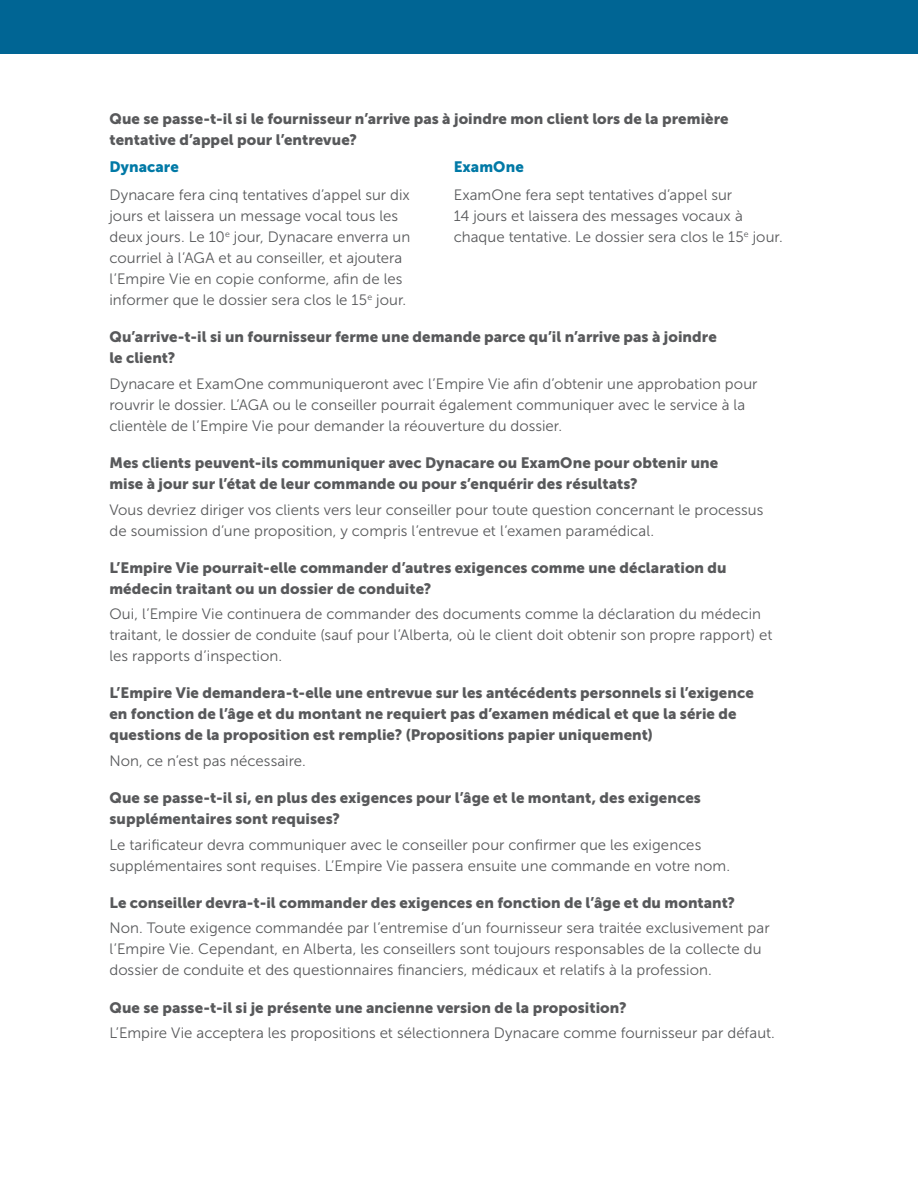
<style>
.page{position:relative;width:918px;height:1188px;background:#fff}
.page>*{position:absolute;margin:0;border:0;box-sizing:border-box;transform-origin:0 0}
.Body_copy{font:15px/21px "Museo Sans 300";letter-spacing:.005em;color:#58595b}
.Heading_3{font:15px/21px "Museo Sans 900";letter-spacing:.005em;color:#58595b}
.Body_copy-2{font:15px "Museo Sans 900";letter-spacing:.005em;color:#0079a6}
</style>
<div class="page">
<div style="left:0;top:0;width:918px;height:54px;background:#006594"></div>
<h3 class="Heading_3" style="left:109px;top:108px;width:621px">Que se passe-t-il si le fournisseur n’arrive pas à joindre mon client lors de la première tentative d’appel pour l’entrevue?</h3>
<p class="Body_copy-2" style="left:109px;top:159px;width:71px">Dynacare</p>
<p class="Body_copy" style="left:109px;top:185px;width:302px">Dynacare fera cinq tentatives d’appel sur dix jours et laissera un message vocal tous les deux jours. Le 10<sup>e</sup> jour, Dynacare enverra un courriel à l’AGA et au conseiller, et ajoutera l’Empire Vie en copie conforme, afin de les informer que le dossier sera clos le 15<sup>e</sup> jour.</p>
<p class="Body_copy-2" style="left:454px;top:159px;width:72px">ExamOne</p>
<p class="Body_copy" style="left:454px;top:185px;width:331px">ExamOne fera sept tentatives d’appel sur<br>14 jours et laissera des messages vocaux à chaque tentative. Le dossier sera clos le 15<sup>e</sup> jour.</p>
<h3 class="Heading_3" style="left:109px;top:326px;width:609px">Qu’arrive-t-il si un fournisseur ferme une demande parce qu’il n’arrive pas à joindre le client?</h3>
<p class="Body_copy" style="left:109px;top:373px;width:650px">Dynacare et ExamOne communiqueront avec l’Empire Vie afin d’obtenir une approbation pour rouvrir le dossier. L’AGA ou le conseiller pourrait également communiquer avec le service à la clientèle de l’Empire Vie pour demander la réouverture du dossier.</p>
<h3 class="Heading_3" style="left:109px;top:452px;width:610px">Mes clients peuvent-ils communiquer avec Dynacare ou ExamOne pour obtenir une mise à jour sur l’état de leur commande ou pour s’enquérir des résultats?</h3>
<p class="Body_copy" style="left:109px;top:499px;width:655px">Vous devriez diriger vos clients vers leur conseiller pour toute question concernant le processus de soumission d’une proposition, y compris l’entrevue et l’examen paramédical.</p>
<h3 class="Heading_3" style="left:109px;top:557px;width:619px">L’Empire Vie pourrait-elle commander d’autres exigences comme une déclaration du médecin traitant ou un dossier de conduite?</h3>
<p class="Body_copy" style="left:109px;top:604px;width:664px">Oui, l’Empire Vie continuera de commander des documents comme la déclaration du médecin traitant, le dossier de conduite (sauf pour l’Alberta, où le client doit obtenir son propre rapport) et les rapports d’inspection.</p>
<h3 class="Heading_3" style="left:109px;top:683px;width:646px">L’Empire Vie demandera-t-elle une entrevue sur les antécédents personnels si l’exigence en fonction de l’âge et du montant ne requiert pas d’examen médical et que la série de questions de la proposition est remplie? (Propositions papier uniquement)</h3>
<p class="Body_copy" style="left:109px;top:750px;width:198px">Non, ce n’est pas nécessaire.</p>
<h3 class="Heading_3" style="left:109px;top:787px;width:593px">Que se passe-t-il si, en plus des exigences pour l’âge et le montant, des exigences supplémentaires sont requises?</h3>
<p class="Body_copy" style="left:109px;top:834px;width:622px">Le tarificateur devra communiquer avec le conseiller pour confirmer que les exigences supplémentaires sont requises. L’Empire Vie passera ensuite une commande en votre nom.</p>
<h3 class="Heading_3" style="left:109px;top:892px;width:627px">Le conseiller devra-t-il commander des exigences en fonction de l’âge et du montant?</h3>
<p class="Body_copy" style="left:109px;top:918px;width:662px">Non. Toute exigence commandée par l’entremise d’un fournisseur sera traitée exclusivement par l’Empire Vie. Cependant, en Alberta, les conseillers sont toujours responsables de la collecte du dossier de conduite et des questionnaires financiers, médicaux et relatifs à la profession.</p>
<h3 class="Heading_3" style="left:109px;top:997px;width:519px">Que se passe-t-il si je présente une ancienne version de la proposition?</h3>
<p class="Body_copy" style="left:109px;top:1023px;width:667px">L’Empire Vie acceptera les propositions et sélectionnera Dynacare comme fournisseur par défaut.</p>
</div>
